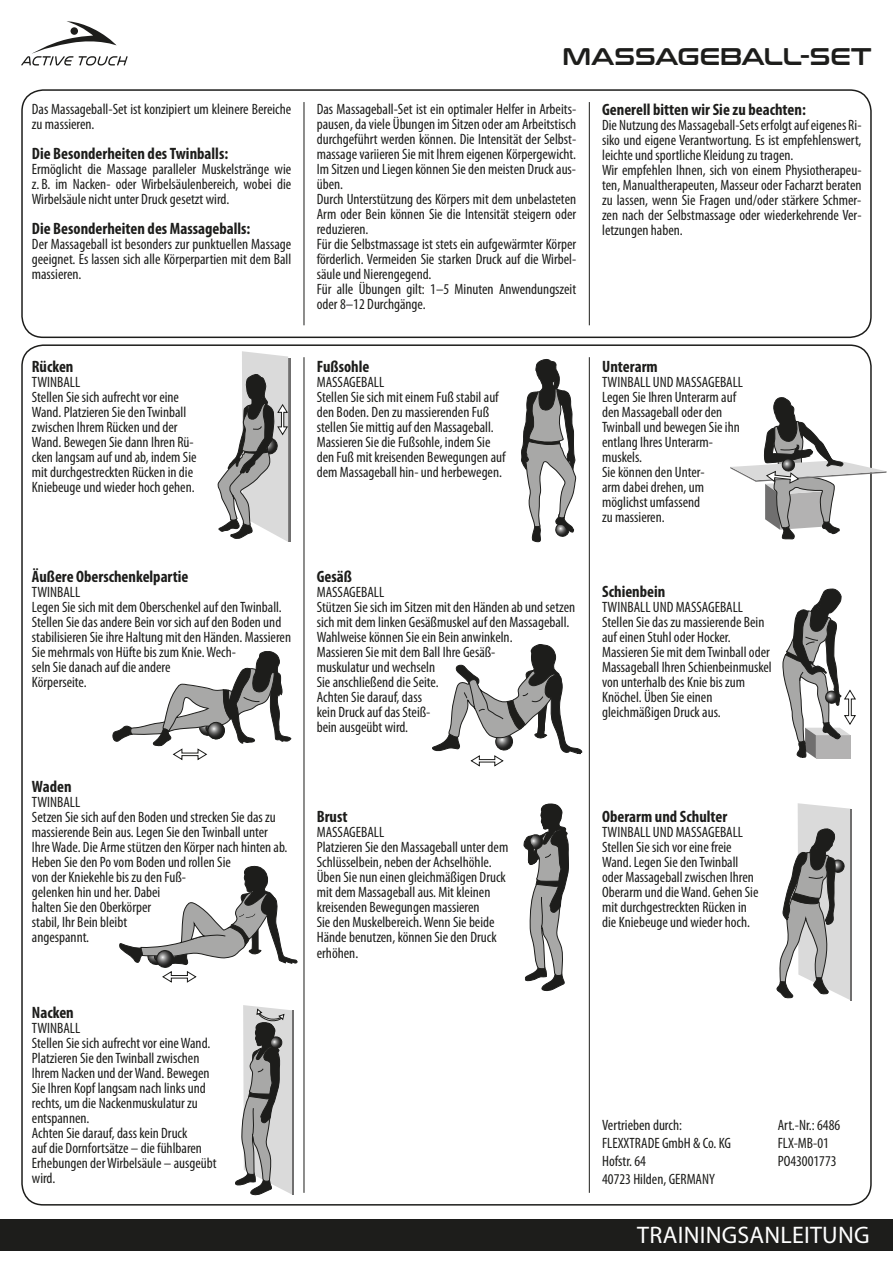
<style>
.page{position:relative;width:893px;height:1263px;background:#fff}
.page>*{position:absolute;margin:0;border:0;box-sizing:border-box;transform-origin:0 0}
.t1{font:24px "Myriad Pro";letter-spacing:.01em;color:#fff}
.t2{font:24px "Conthrax Sb";color:#1d1d1b}
.t3{font:700 condensed 16.5px "Myriad Pro";color:#1d1d1b}
.t4{font:condensed 15px/15px "Myriad Pro";color:#1d1d1b}
</style>
<div class="page">
<hr style="left:288px;top:358px;width:3px;height:184px;background:#706f6f">
<svg style="left:218px;top:351px;width:70px;height:191px"></svg>
<svg style="left:113px;top:651px;width:178px;height:109px"></svg>
<hr style="left:292px;top:1011px;width:2px;height:184px;background:#706f6f">
<svg style="left:235px;top:1005px;width:57px;height:190px"></svg>
<svg style="left:119px;top:865px;width:179px;height:118px"></svg>
<svg style="left:521px;top:359px;width:55px;height:183px"></svg>
<svg style="left:524px;top:803px;width:45px;height:188px"></svg>
<svg style="left:432px;top:644px;width:150px;height:122px"></svg>
<svg style="left:730px;top:351px;width:157px;height:188px"></svg>
<svg style="left:782px;top:588px;width:74px;height:170px"></svg>
<hr style="left:851px;top:809px;width:1px;height:192px;background:#706f6f">
<svg style="left:776px;top:803px;width:75px;height:197px"></svg>
<div style="left:0;top:1219px;width:893px;height:31px;background:#1d1d1b"></div>
<div style="left:21px;top:89px;width:851px;height:249px;border:2px solid #1d1d1b;border-radius:21px"></div>
<svg style="left:21px;top:21px;width:107px;height:45px"></svg>
<div style="left:71px;top:27px;width:7px;height:8px;background:#1d1d1b;border-radius:50%"></div>
<hr style="left:304px;top:102px;width:1px;height:223px;background:#1d1d1b">
<hr style="left:304px;top:357px;width:1px;height:836px;background:#1d1d1b">
<hr style="left:589px;top:357px;width:1px;height:836px;background:#1d1d1b">
<hr style="left:589px;top:102px;width:1px;height:223px;background:#1d1d1b">
<p class="t4" style="left:32px;top:102px;width:261px">Das Massageball-Set ist konzipiert um kleinere Bereiche zu massieren.</p>
<p class="t3" style="left:32px;top:144px;width:198px">Die Besonderheiten des Twinballs:</p>
<p class="t4" style="left:32px;top:162px;width:261px;text-align:justify">Ermöglicht die Massage paralleler Muskelstränge wie z. B. im Nacken- oder Wirbelsäulenbereich, wobei die Wirbelsäule nicht unter Druck gesetzt wird.</p>
<p class="t3" style="left:32px;top:219px;width:220px">Die Besonderheiten des Massageballs:</p>
<p class="t4" style="left:32px;top:237px;width:261px;text-align:justify">Der Massageball ist besonders zur punktuellen Massage geeignet. Es lassen sich alle Körperpartien mit dem Ball massieren.</p>
<p class="t3" style="left:32px;top:358px;width:43px">Rücken</p>
<p class="t4" style="left:32px;top:375px;width:166px">TWINBALL<br>Stellen Sie sich aufrecht vor eine<br>Wand. Platzieren Sie den Twinball zwischen Ihrem Rücken und der<br>Wand. Bewegen Sie dann Ihren Rü&shy;cken langsam auf und ab, indem Sie mit durchgestreckten Rücken in die<br>Kniebeuge und wieder hoch gehen.</p>
<p class="t3" style="left:32px;top:568px;width:158px">Äußere Oberschenkelpartie</p>
<p class="t4" style="left:32px;top:585px;width:261px">TWINBALL<br>Legen Sie sich mit dem Oberschenkel auf den Twinball.<br>Stellen Sie das andere Bein vor sich auf den Boden und stabilisieren Sie ihre Haltung mit den Händen. Massieren Sie mehrmals von Hüfte bis zum Knie. Wech-<br>seln Sie danach auf die andere<br>Körperseite.</p>
<p class="t3" style="left:32px;top:777px;width:41px">Waden</p>
<p class="t4" style="left:32px;top:795px;width:257px">TWINBALL<br>Setzen Sie sich auf den Boden und strecken Sie das zu massierende Bein aus. Legen Sie den Twinball unter<br>Ihre Wade. Die Arme stützen den Körper nach hinten ab.<br>Heben Sie den Po vom Boden und rollen Sie<br>von der Kniekehle bis zu den Fuß-<br>gelenken hin und her. Dabei<br>halten Sie den Oberkörper<br>stabil, Ihr Bein bleibt<br>angespannt.</p>
<p class="t3" style="left:32px;top:1003px;width:43px">Nacken</p>
<p class="t4" style="left:32px;top:1020px;width:186px">TWINBALL<br>Stellen Sie sich aufrecht vor eine Wand.<br>Platzieren Sie den Twinball zwischen<br>Ihrem Nacken und der Wand. Bewegen<br>Sie Ihren Kopf langsam nach links und rechts, um die Nackenmuskulatur zu entspannen.<br>Achten Sie darauf, dass kein Druck<br>auf die Dornfortsätze – die fühlbaren<br>Erhebungen der Wirbelsäule – ausgeübt wird.</p>
<h1 class="t2" style="left:562px;top:38px;width:311px">MASSAGEBALL-SET</h1>
<p class="t4" style="left:317px;top:102px;width:261px">Das Massageball-Set ist ein optimaler Helfer in Arbeits&shy;pausen, da viele Übungen im Sitzen oder am Arbeitstisch durchgeführt werden können. Die Intensität der Selbst&shy;massage variieren Sie mit Ihrem eigenen Körpergewicht.<br>Im Sitzen und Liegen können Sie den meisten Druck aus&shy;üben.<br>Durch Unterstützung des Körpers mit dem unbelasteten Arm oder Bein können Sie die Intensität steigern oder reduzieren.<br>Für die Selbstmassage ist stets ein aufgewärmter Körper förderlich. Vermeiden Sie starken Druck auf die Wirbel&shy;säule und Nierengegend.<br>Für alle Übungen gilt: 1–5 Minuten Anwendungszeit oder 8–12 Durchgänge.</p>
<p class="t3" style="left:602px;top:100px;width:205px">Generell bitten wir Sie zu beachten:</p>
<p class="t4" style="left:602px;top:118px;width:261px">Die Nutzung des Massageball-Sets erfolgt auf eigenes Ri&shy;siko und eigene Verantwortung. Es ist empfehlenswert, leichte und sportliche Kleidung zu tragen.<br>Wir empfehlen Ihnen, sich von einem Physiotherapeu&shy;ten, Manualtherapeuten, Masseur oder Facharzt beraten zu lassen, wenn Sie Fragen und/oder stärkere Schmer&shy;zen nach der Selbstmassage oder wiederkehrende Ver&shy;letzungen haben.</p>
<p class="t3" style="left:317px;top:358px;width:54px">Fußsohle</p>
<p class="t4" style="left:317px;top:375px;width:190px">MASSAGEBALL<br>Stellen Sie sich mit einem Fuß stabil auf den Boden. Den zu massierenden Fuß stellen Sie mittig auf den Massageball.<br>Massieren Sie die Fußsohle, indem Sie den Fuß mit kreisenden Bewegungen auf dem Massageball hin- und herbewegen.</p>
<p class="t3" style="left:317px;top:568px;width:37px">Gesäß</p>
<p class="t4" style="left:317px;top:585px;width:260px">MASSAGEBALL<br>Stützen Sie sich im Sitzen mit den Händen ab und setzen sich mit dem linken Gesäßmuskel auf den Massageball.<br>Wahlweise können Sie ein Bein anwinkeln.<br>Massieren Sie mit dem Ball Ihre Gesäß-<br>muskulatur und wechseln<br>Sie anschließend die Seite.<br>Achten Sie darauf, dass<br>kein Druck auf das Steiß-<br>bein ausgeübt wird.</p>
<p class="t3" style="left:602px;top:358px;width:57px">Unterarm</p>
<p class="t4" style="left:602px;top:375px;width:142px">TWINBALL UND MASSAGEBALL<br>Legen Sie Ihren Unterarm auf den Massageball oder den<br>Twinball und bewegen Sie ihn entlang Ihres Unterarm&shy;muskels.<br>Sie können den Unter-<br>arm dabei drehen, um möglichst umfassend<br>zu massieren.</p>
<p class="t3" style="left:602px;top:582px;width:65px">Schienbein</p>
<p class="t4" style="left:602px;top:600px;width:171px">TWINBALL UND MASSAGEBALL<br>Stellen Sie das zu massierende Bein auf einen Stuhl oder Hocker.<br>Massieren Sie mit dem Twinball oder<br>Massageball Ihren Schienbeinmuskel von unterhalb des Knie bis zum<br>Knöchel. Üben Sie einen gleichmäßigen Druck aus.</p>
<p class="t3" style="left:317px;top:808px;width:32px">Brust</p>
<p class="t4" style="left:317px;top:825px;width:193px">MASSAGEBALL<br>Platzieren Sie den Massageball unter dem<br>Schlüsselbein, neben der Achselhöhle.<br>Üben Sie nun einen gleichmäßigen Druck mit dem Massageball aus. Mit kleinen kreisenden Bewegungen massieren<br>Sie den Muskelbereich. Wenn Sie beide<br>Hände benutzen, können Sie den Druck erhöhen.</p>
<p class="t3" style="left:602px;top:808px;width:127px">Oberarm und Schulter</p>
<p class="t4" style="left:602px;top:825px;width:158px">TWINBALL UND MASSAGEBALL<br>Stellen Sie sich vor eine freie<br>Wand. Legen Sie den Twinball oder Massageball zwischen Ihren<br>Oberarm und die Wand. Gehen Sie mit durchgestreckten Rücken in die Kniebeuge und wieder hoch.</p>
<p class="t4" style="left:602px;top:1116px;width:130px;line-height:18px">Vertrieben durch:<br>FLEXXTRADE GmbH &amp; Co. KG<br>Hofstr. 64<br>40723 Hilden, GERMANY</p>
<p class="t4" style="left:778px;top:1116px;width:64px;line-height:18px">Art.-Nr.: 6486<br>FLX-MB-01<br>PO43001773</p>
<h1 class="t1" style="left:637px;top:1222px;width:234px">TRAININGSANLEITUNG</h1>
</div>
